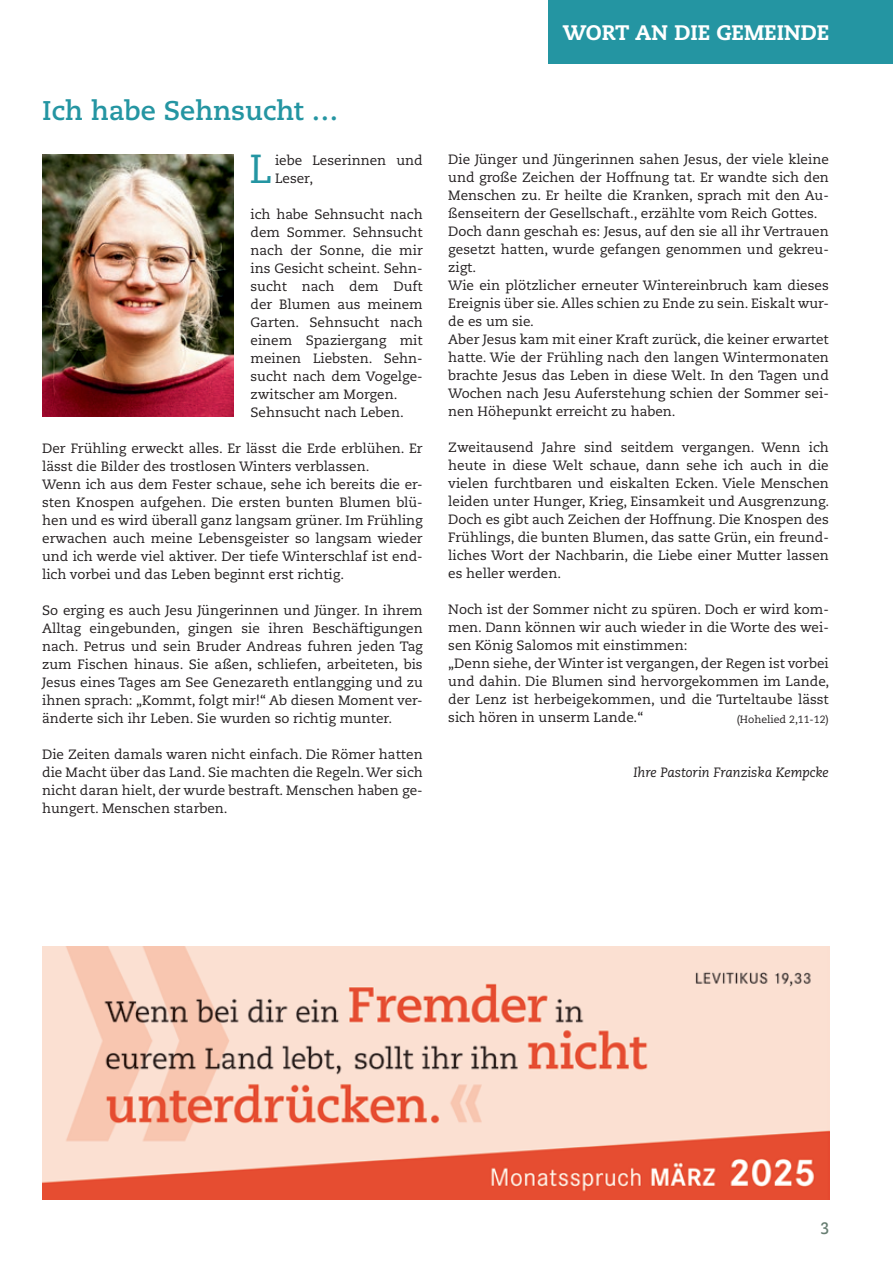
<style>
.page{position:relative;width:893px;height:1263px;background:#fff}
.page>*{position:absolute;margin:0;border:0;box-sizing:border-box;transform-origin:0 0}
.t1{font:40.5px "Caecilia LT Pro 55 Roman";color:#2495a2}
.t2{font:700 27px "Caecilia LT Pro 75";color:#2495a2}
.t3{font:800 21px "Caecilia LT Pro 85";color:#fff}
.t4{font:700 16.5px "Caecilia LT Pro 75";color:#667d71;scale:.89 1}
.t5{font:13.5px/18px "Caecilia LT Pro 55 Roman";color:#231f20}
.t6{font:italic 13.5px "Caecilia LT Pro 56";color:#231f20}
.t7{font:10.5px "Caecilia LT Pro 55 Roman";color:#231f20}
</style>
<div class="page">
<div style="left:549px;top:0;width:344px;height:64px;background:#2495a2"></div>
<img style="left:42px;top:154px;width:192px;height:263px">
<img style="left:43px;top:946px;width:786px;height:253px">
<h2 class="t2" style="left:42px;top:92px;width:298px">Ich habe Sehnsucht …</h2>
<p class="t5" style="left:275px;top:151px;width:149px">iebe Leserinnen und<br>Leser,</p>
<p class="t5" style="left:251px;top:205px;width:174px">ich habe Sehnsucht nach dem Sommer. Sehnsucht nach der Sonne, die mir ins Gesicht scheint. Sehn&shy;sucht nach dem Duft der Blumen aus meinem<br>Garten. Sehnsucht nach einem Spaziergang mit meinen Liebsten. Sehn&shy;sucht nach dem Vogelge&shy;zwitscher am Morgen.<br>Sehnsucht nach Leben.</p>
<p class="t5" style="left:42px;top:439px;width:382px">Der Frühling erweckt alles. Er lässt die Erde erblühen. Er lässt die Bilder des trostlosen Winters verblassen.<br>Wenn ich aus dem Fester schaue, sehe ich bereits die er&shy;sten Knospen aufgehen. Die ersten bunten Blumen blü&shy;hen und es wird überall ganz langsam grüner. Im Frühling erwachen auch meine Lebensgeister so langsam wieder und ich werde viel aktiver. Der tiefe Winterschlaf ist end&shy;lich vorbei und das Leben beginnt erst richtig.</p>
<p class="t5" style="left:42px;top:601px;width:382px;text-align:justify">So erging es auch Jesu Jüngerinnen und Jünger. In ihrem Alltag eingebunden, gingen sie ihren Beschäftigungen nach. Petrus und sein Bruder Andreas fuhren jeden Tag zum Fischen hinaus. Sie aßen, schliefen, arbeiteten, bis Jesus eines Tages am See Genezareth entlangging und zu ihnen sprach: „Kommt, folgt mir!“ Ab diesen Moment ver&shy;änderte sich ihr Leben. Sie wurden so richtig munter.</p>
<p class="t5" style="left:42px;top:745px;width:382px;text-align:justify">Die Zeiten damals waren nicht einfach. Die Römer hatten die Macht über das Land. Sie machten die Regeln. Wer sich nicht daran hielt, der wurde bestraft. Menschen haben ge&shy;hungert. Menschen starben.</p>
<h1 class="t1" style="left:250px;top:142px;width:24px">L</h1>
<h3 class="t3" style="left:563px;top:18px;width:268px">WORT AN DIE GEMEINDE</h3>
<p class="t5" style="left:448px;top:151px;width:382px">Die Jünger und Jüngerinnen sahen Jesus, der viele kleine und große Zeichen der Hoffnung tat. Er wandte sich den Menschen zu. Er heilte die Kranken, sprach mit den Au&shy;ßenseitern der Gesellschaft., erzählte vom Reich Gottes.<br>Doch dann geschah es: Jesus, auf den sie all ihr Vertrauen gesetzt hatten, wurde gefangen genommen und gekreu&shy;zigt.<br>Wie ein plötzlicher erneuter Wintereinbruch kam dieses Ereignis über sie. Alles schien zu Ende zu sein. Eiskalt wur&shy;de es um sie.<br>Aber Jesus kam mit einer Kraft zurück, die keiner erwartet hatte. Wie der Frühling nach den langen Wintermonaten brachte Jesus das Leben in diese Welt. In den Tagen und Wochen nach Jesu Auferstehung schien der Sommer sei&shy;nen Höhepunkt erreicht zu haben.</p>
<p class="t5" style="left:448px;top:438px;width:383px;text-align:justify">Zweitausend Jahre sind seitdem vergangen. Wenn ich heute in diese Welt schaue, dann sehe ich auch in die vielen furchtbaren und eiskalten Ecken. Viele Menschen leiden unter Hunger, Krieg, Einsamkeit und Ausgrenzung.<br>Doch es gibt auch Zeichen der Hoffnung. Die Knospen des Frühlings, die bunten Blumen, das satte Grün, ein freund&shy;liches Wort der Nachbarin, die Liebe einer Mutter lassen es heller werden.</p>
<p class="t5" style="left:448px;top:600px;width:383px">Noch ist der Sommer nicht zu spüren. Doch er wird kom&shy;men. Dann können wir auch wieder in die Worte des wei&shy;sen König Salomos mit einstimmen:<br>„Denn siehe, der Winter ist vergangen, der Regen ist vorbei und dahin. Die Blumen sind hervorgekommen im Lande, der Lenz ist herbeigekommen, und die Turteltaube lässt sich hören in unserm Lande.“</p>
<p class="t7" style="left:737px;top:712px;width:94px">(Hohelied 2,11-12)</p>
<p class="t6" style="left:633px;top:763px;width:197px">Ihre Pastorin Franziska Kempcke</p>
<p class="t4" style="left:820px;top:1217px;width:11px">3</p>
</div>
